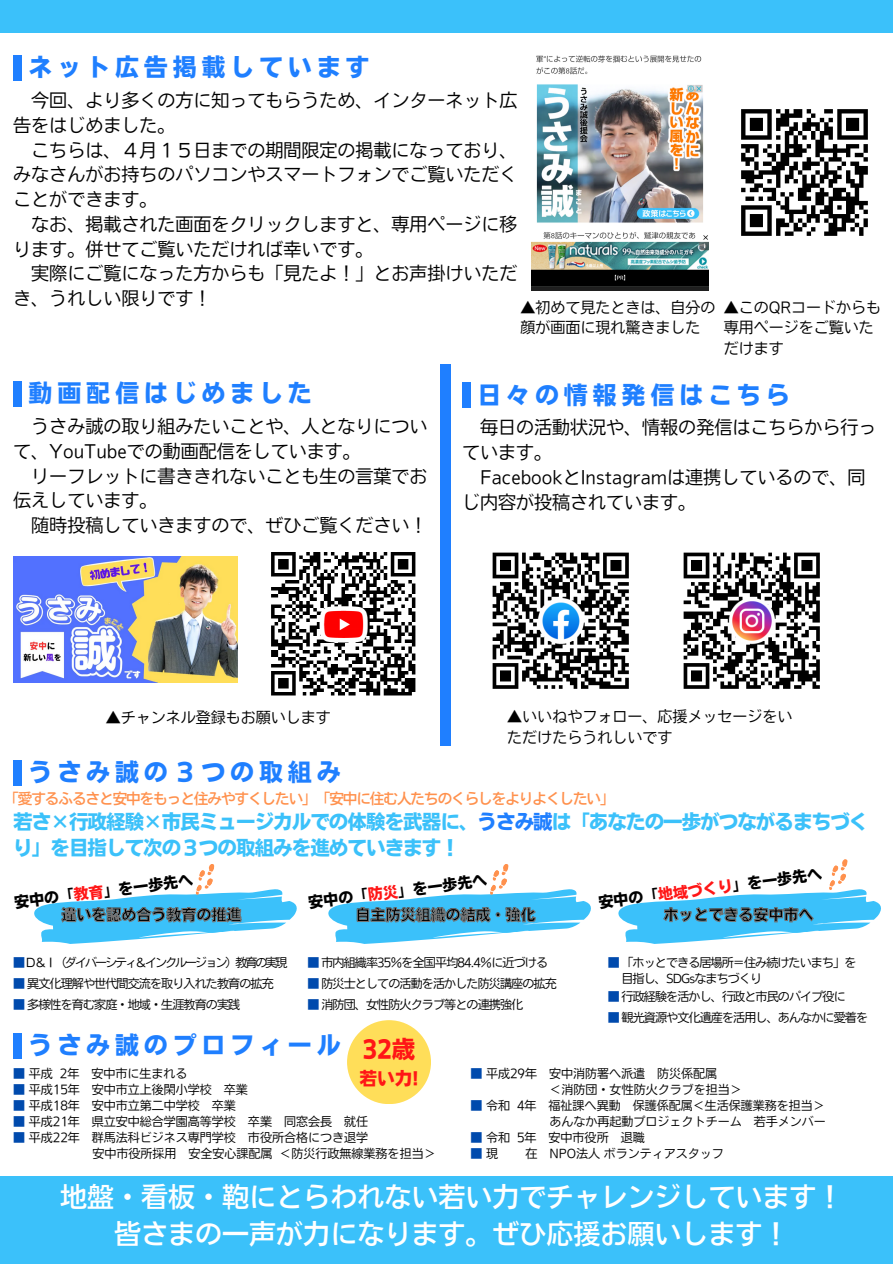
<style>
.page{position:relative;width:893px;height:1264px;background:#fff}
.page>*{position:absolute;margin:0;border:0;box-sizing:border-box;transform-origin:0 0}
.t1{font:27px "Nud Motoya Cedar Std W4";color:#fff}
.t2{font:24px "Nud Motoya Cedar Std W6";letter-spacing:.2em;color:#1f7fff}
.t3{font:23.55px "Nud Motoya Cedar Std W6";color:#ff1616}
.t4{font:19.5px/25.8px "Nud Motoya Cedar Std W6";letter-spacing:-.05em;color:#3bc1fa}
.t5{font:18px/24.8px "Nud Motoya Cedar Std W2 b";color:#000}
.t6{font:17.7px "Nud Motoya Cedar Std W6";color:#ff1616}
.t7{font:15px/20.2px "Nud Motoya Cedar Std W2 b";color:#000}
.t8{font:15px "Nud Motoya Cedar Std W6";color:#000}
.t9{font:14.55px "Nud Motoya Cedar Std W4";letter-spacing:-.07em;color:#ff914d}
.t10{font:12px "Nud Motoya Cedar Std W2 b";color:#000}
.t11{font:12px "Nud Motoya Cedar Std W2 b";letter-spacing:-.07em;color:#000}
.t12{font:12px "Nud Motoya Cedar Std W2 b";letter-spacing:-.165em;color:#000}
.t13{font:12px "Nud Motoya Cedar Std W2 b";color:#004aad}
.s1{color:#1f7fff}
.s2{color:#ff1616}
.s3{color:#004aad}
.s4{color:rgb(0 0 0/0)}
.s5{color:#000}
</style>
<div class="page">
<div style="left:0;top:1175px;width:892px;height:88px;background:#3bc1fa"></div>
<div style="left:0;top:0;width:892px;height:32px;background:#3bc1fa"></div>
<img style="left:531px;top:55px;width:177px;height:235px">
<div style="left:13px;top:55px;width:9px;height:25px;background:#1f7fff"></div>
<img style="left:741px;top:109px;width:127px;height:127px">
<div style="left:440px;top:364px;width:10px;height:381px;background:#1f7fff"></div>
<div style="left:13px;top:381px;width:9px;height:25px;background:#1f7fff"></div>
<img style="left:13px;top:556px;width:224px;height:126px">
<img style="left:271px;top:552px;width:145px;height:144px">
<svg style="left:462px;top:382px;width:8px;height:26px"></svg>
<img style="left:492px;top:552px;width:137px;height:137px">
<img style="left:683px;top:552px;width:137px;height:137px">
<div style="left:13px;top:760px;width:9px;height:25px;background:#1f7fff"></div>
<svg style="left:328px;top:864px;width:263px;height:79px"></svg>
<svg style="left:34px;top:864px;width:263px;height:79px"></svg>
<svg style="left:618px;top:859px;width:263px;height:84px"></svg>
<div style="left:13px;top:1032px;width:9px;height:26px;background:#1f7fff"></div>
<div style="left:347px;top:1020px;width:84px;height:84px;background:#ffde59;border-radius:50%"></div>
<p class="t2" style="left:29px;top:55px;width:342px">ネット広告掲載しています</p>
<p class="t5" style="left:13px;top:88px;width:506px;text-indent:18px">今回、より多くの方に知ってもらうため、インターネット広告をはじめました。</p>
<p class="t5" style="left:13px;top:137px;width:506px;text-align:justify;text-indent:18px">こちらは、４月１５日までの期間限定の掲載になっており、みなさんがお持ちのパソコンやスマートフォンでご覧いただくことができます。</p>
<p class="t5" style="left:13px;top:211px;width:506px;text-indent:18px">なお、掲載された画面をクリックしますと、専用ページに移ります。併せてご覧いただければ幸いです。</p>
<p class="t5" style="left:13px;top:261px;width:506px;text-indent:18px">実際にご覧になった方からも「見たよ！」とお声掛けいただき、うれしい限りです！</p>
<p class="t7" style="left:520px;top:297px;width:196px">▲初めて見たときは、自分の顔が画面に現れ驚きました</p>
<p class="t7" style="left:723px;top:297px;width:159px">▲このQRコードからも</p>
<p class="t7" style="left:723px;top:317px;width:151px">専用ページをご覧いただけます</p>
<p class="t2" style="left:29px;top:381px;width:285px">動画配信はじめました</p>
<p class="t5" style="left:13px;top:414px;width:416px;text-indent:18px">うさみ誠の取り組みたいことや、人となりについて、YouTubeでの動画配信をしています。</p>
<p class="t5" style="left:13px;top:463px;width:416px;text-indent:18px">リーフレットに書ききれないことも生の言葉でお伝えしています。</p>
<p class="t5" style="left:31px;top:513px;width:398px">随時投稿していきますので、ぜひご覧ください！</p>
<p class="t2" style="left:477px;top:382px;width:313px">日々の情報発信はこちら</p>
<p class="t5" style="left:462px;top:415px;width:416px;text-indent:18px">毎日の活動状況や、情報の発信はこちらから行っています。</p>
<p class="t5" style="left:462px;top:465px;width:404px;text-indent:18px">FacebookとInstagramは連携しているので、同じ内容が投稿されています。</p>
<p class="t7" style="left:106px;top:706px;width:226px">▲チャンネル登録もお願いします</p>
<p class="t2" style="left:29px;top:760px;width:313px">うさみ誠の３つの取組み</p>
<p class="t7" style="left:507px;top:706px;width:286px">▲いいねやフォロー、応援メッセージをいただけたらうれしいです</p>
<p class="t9" style="left:4px;top:790px;width:612px">「愛するふるさと安中をもっと住みやすくしたい」「安中に住む人たちのくらしをよりよくしたい」</p>
<p class="t4" style="left:13px;top:808px;width:856px">若さ×行政経験×市民ミュージカルでの体験を武器に、<span class="s1">うさみ誠</span>は「あなたの一歩がつながるまちづくり」を目指して次の３つの取組みを進めていきます！</p>
<p class="t8" style="left:13px;top:894px;width:181px;rotate:-7deg">安中の「<span class="s2">教育</span>」を一歩先へ</p>
<p class="t8" style="left:61px;top:907px;width:181px">違いを認め合う教育の推進</p>
<p class="t12" style="left:13px;top:956px;width:276px"><span class="s3">■</span>Ｄ＆Ｉ（ダイバーシティ＆インクルージョン）教育の実現</p>
<p class="t11" style="left:13px;top:977px;width:262px"><span class="s3">■</span> 異文化理解や世代間交流を取り入れた教育の拡充</p>
<p class="t11" style="left:13px;top:998px;width:228px"><span class="s3">■</span> 多様性を育む家庭・地域・生涯教育の実践</p>
<p class="t8" style="left:307px;top:894px;width:181px;rotate:-7deg">安中の「<span class="s2">防災</span>」を一歩先へ</p>
<p class="t8" style="left:355px;top:907px;width:181px"><span class="s4">自</span>主防災組織の結成・強化</p>
<p class="t11" style="left:307px;top:956px;width:242px"><span class="s3">■</span> 市内組織率35％を全国平均84.4％に近づける</p>
<p class="t11" style="left:307px;top:977px;width:251px"><span class="s3">■</span> 防災士としての活動を活かした防災講座の拡充</p>
<p class="t11" style="left:307px;top:998px;width:217px"><span class="s3">■</span> 消防団、女性防火クラブ等との連携強化</p>
<p class="t8" style="left:597px;top:894px;width:226px;rotate:-7deg">安中の「<span class="s2">地域づくり</span>」を一歩先へ</p>
<p class="t8" style="left:663px;top:907px;width:151px">ホッとできる安中市へ</p>
<p class="t11" style="left:607px;top:956px;width:250px"><span class="s3">■</span> 「ホッとできる居場所＝住み続けたいまち」を</p>
<p class="t11" style="left:621px;top:972px;width:142px">目指し、SDGsなまちづくり</p>
<p class="t11" style="left:607px;top:990px;width:239px"><span class="s3">■</span> 行政経験を活かし、行政と市民のパイプ役に</p>
<p class="t11" style="left:607px;top:1011px;width:262px"><span class="s3">■</span> 観光資源や文化遺産を活用し、あんなかに愛着を</p>
<p class="t2" style="left:29px;top:1032px;width:313px">うさみ誠のプロフィール</p>
<p class="t3" style="left:362px;top:1037px;width:54px">32歳</p>
<p class="t6" style="left:359px;top:1069px;width:60px">若い力!</p>
<p class="t10" style="left:13px;top:1067px;width:176px"><span class="s3">■</span> 平成 2年 安中市に生まれる</p>
<p class="t10" style="left:13px;top:1083px;width:236px"><span class="s3">■</span> 平成15年 安中市立上後閑小学校 卒業</p>
<p class="t10" style="left:13px;top:1099px;width:224px"><span class="s3">■</span> 平成18年 安中市立第二中学校 卒業</p>
<p class="t10" style="left:13px;top:1115px;width:356px"><span class="s3">■</span> 平成21年 県立安中総合学園高等学校 卒業 同窓会長 就任</p>
<p class="t10" style="left:13px;top:1131px;width:356px"><span class="s3">■</span> 平成22年 群馬法科ビジネス専門学校 市役所合格につき退学</p>
<p class="t10" style="left:92px;top:1147px;width:345px">安中市役所採用 安全安心課配属＜防災行政無線業務を担当＞</p>
<p class="t10" style="left:470px;top:1067px;width:248px"><span class="s3">■</span> 平成29年 安中消防署へ派遣 防災係配属</p>
<p class="t10" style="left:549px;top:1083px;width:194px">＜消防団・女性防火クラブを担当＞</p>
<p class="t10" style="left:470px;top:1099px;width:356px"><span class="s3">■</span> 令和 4年 福祉課へ異動 保護係配属＜生活保護業務を担当＞</p>
<p class="t10" style="left:549px;top:1115px;width:278px">あんなか再起動プロジェクトチーム 若手メンバー</p>
<p class="t10" style="left:470px;top:1131px;width:176px"><span class="s3">■</span> 令和 5年 安中市役所 退職</p>
<p class="t13" style="left:470px;top:1147px;width:29px">■ <span class="s5">現</span></p>
<p class="t10" style="left:525px;top:1147px;width:200px">在 NPO法人ボランティアスタッフ</p>
<p class="t1" style="left:60px;top:1183px;width:784px">地盤・看板・鞄にとらわれない若い力でチャレンジしています！</p>
<p class="t1" style="left:114px;top:1220px;width:676px">皆さまの一声が力になります。ぜひ応援お願いします！</p>
</div>
